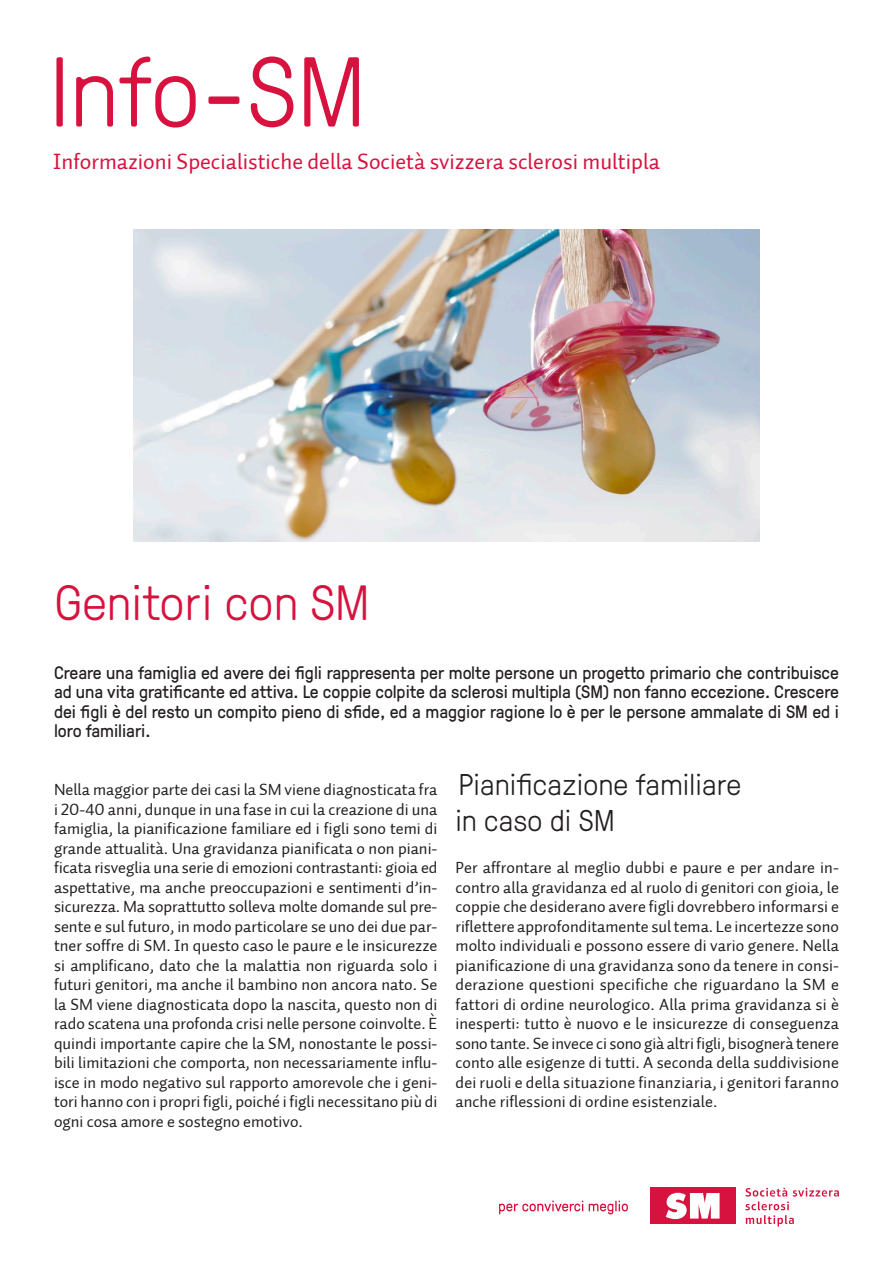
<style>
.page{position:relative;width:893px;height:1263px;background:#fff}
.page>*{position:absolute;margin:0;border:0;box-sizing:border-box;transform-origin:0 0}
.t1{font:300 99px "GT Pressura";letter-spacing:.01em;color:#d7123e}
.Titel_Infoblatt{font:300 49.5px "GT Pressura";letter-spacing:.01em;color:#d7123e}
.Fliesstext{font:300 30px "GT Pressura";letter-spacing:.01em;color:#231f20}
.t2{font:22.5px "Auto 2 Regular LF";color:#d7123e}
.Untertitel{font:18px/19.5px "GT Pressura";color:#231f20;text-align:justify}
.Fliesstext-2{font:16.5px/19.5px "Auto 2 Regular LF";color:#231f20;text-align:justify}
</style>
<div class="page">
<div style="left:650px;top:1188px;width:86px;height:36px;background:#d7123e"></div>
<svg style="left:666px;top:1193px;width:54px;height:26px"></svg>
<svg style="left:745px;top:1188px;width:94px;height:38px"></svg>
<svg style="left:499px;top:1201px;width:84px;height:13px"></svg>
<svg style="left:589px;top:1201px;width:39px;height:13px"></svg>
<img style="left:134px;top:230px;width:625px;height:312px">
<p class="t1" style="left:50px;top:21px;width:317px">Info-SM</p>
<p class="t2" style="left:53px;top:147px;width:609px">Informazioni Specialistiche della Società svizzera sclerosi multipla</p>
<p class="Titel_Infoblatt" style="left:55px;top:567px;width:316px">Genitori con SM</p>
<p class="Untertitel" style="left:54px;top:661px;width:786px">Creare una famiglia ed avere dei figli rappresenta per molte persone un progetto primario che contribuisce ad una vita gratificante ed attiva. Le coppie colpite da sclerosi multipla (SM) non fanno eccezione. Crescere dei figli è del resto un compito pieno di sfide, ed a maggior ragione lo è per le persone ammalate di SM ed i loro familiari.</p>
<p class="Fliesstext-2" style="left:54px;top:780px;width:385px">Nella maggior parte dei casi la SM viene diagnosticata fra i 20-40 anni, dunque in una fase in cui la creazione di una famiglia, la pianificazione familiare ed i figli sono temi di grande attualità. Una gravidanza pianificata o non piani&shy;ficata risveglia una serie di emozioni contrastanti: gioia ed aspettative, ma anche preoccupazioni e sentimenti d’in&shy;sicurezza. Ma soprattutto solleva molte domande sul pre&shy;sente e sul futuro, in modo particolare se uno dei due par&shy;tner soffre di SM. In questo caso le paure e le insicurezze si amplificano, dato che la malattia non riguarda solo i futuri genitori, ma anche il bambino non ancora nato. Se la SM viene diagnosticata dopo la nascita, questo non di rado scatena una profonda crisi nelle persone coinvolte. È quindi importante capire che la SM, nonostante le possi&shy;bili limitazioni che comporta, non necessariamente influ&shy;isce in modo negativo sul rapporto amorevole che i geni&shy;tori hanno con i propri figli, poiché i figli necessitano più di ogni cosa amore e sostegno emotivo.</p>
<p class="Fliesstext" style="left:459px;top:763px;width:284px">Pianificazione familiare</p>
<p class="Fliesstext" style="left:455px;top:799px;width:161px">in caso di SM</p>
<p class="Fliesstext-2" style="left:455px;top:858px;width:385px">Per affrontare al meglio dubbi e paure e per andare in&shy;contro alla gravidanza ed al ruolo di genitori con gioia, le coppie che desiderano avere figli dovrebbero informarsi e riflettere approfonditamente sul tema. Le incertezze sono molto individuali e possono essere di vario genere. Nella pianificazione di una gravidanza sono da tenere in consi&shy;derazione questioni specifiche che riguardano la SM e fattori di ordine neurologico. Alla prima gravidanza si è inesperti: tutto è nuovo e le insicurezze di conseguenza sono tante. Se invece ci sono già altri figli, bisognerà tenere conto alle esigenze di tutti. A seconda della suddivisione dei ruoli e della situazione finanziaria, i genitori faranno anche riflessioni di ordine esistenziale.</p>
</div>
